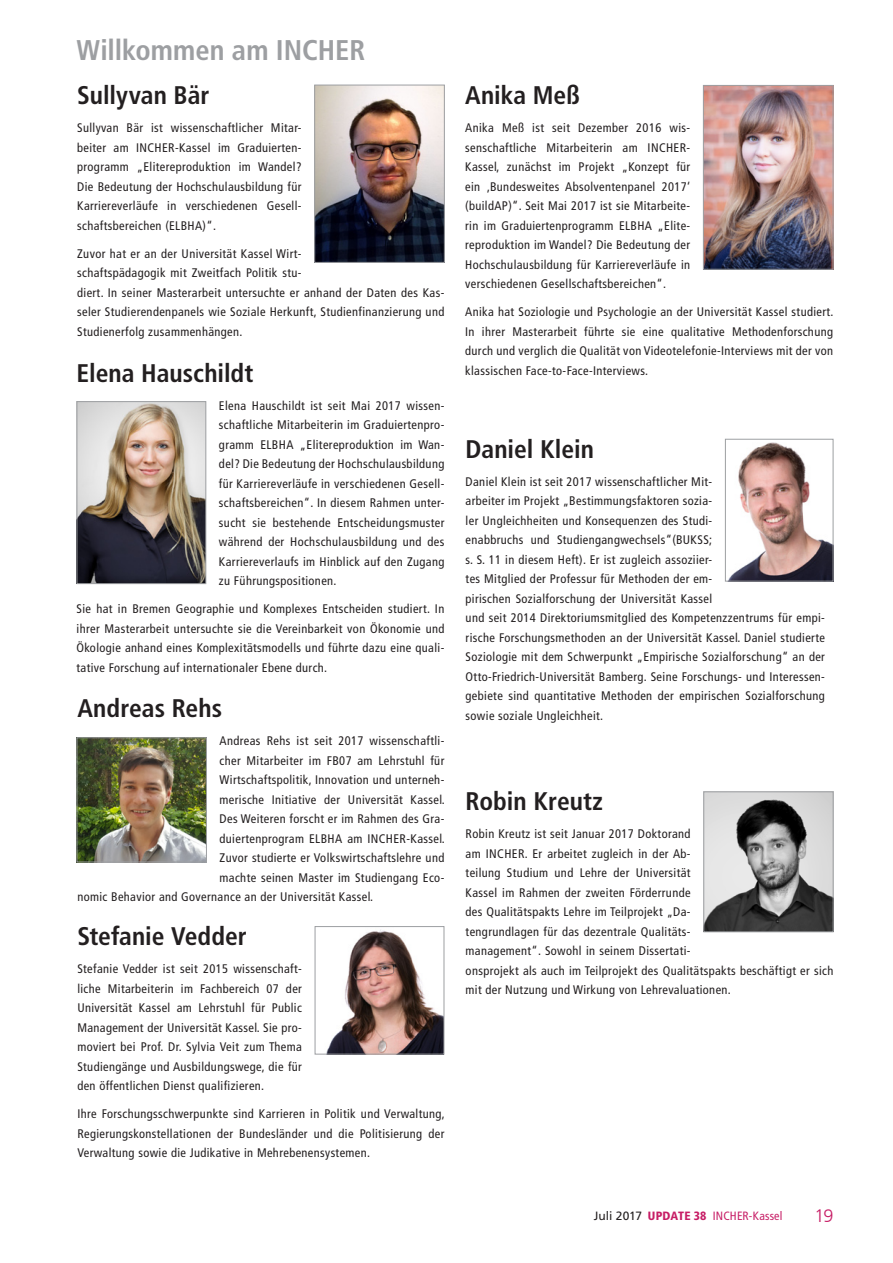
<style>
.page{position:relative;width:893px;height:1263px;background:#fff}
.page>*{position:absolute;margin:0;border:0;box-sizing:border-box;transform-origin:0 0}
.Überschrift0{font:700 condensed 28.5px "Frutiger LT Com";color:#9d9fa2}
.Überschrift1{font:700 condensed 25.5px "Frutiger LT Com";color:#231f20}
.t1{font:300 18px "Frutiger LT Com";color:#c71e66}
.Text{font:condensed 12.45px/19.5px "Frutiger LT Com";letter-spacing:.03em;color:#231f20;text-align:justify}
.t2{font:condensed 12px "Frutiger LT Com";letter-spacing:.015em;color:#c71e66}
.s1{font-stretch:normal;color:#231f20}
.s2{font-weight:900}
</style>
<div class="page">
<img style="left:326px;top:929px;width:116px;height:123px">
<div style="left:315px;top:926px;width:129px;height:128px;border:1px solid #9d9fa2"></div>
<img style="left:79px;top:403px;width:125px;height:179px">
<div style="left:77px;top:401px;width:129px;height:183px;border:1px solid #9d9fa2"></div>
<img style="left:79px;top:739px;width:126px;height:121px">
<div style="left:77px;top:737px;width:130px;height:125px;border:1px solid #9d9fa2"></div>
<img style="left:705px;top:87px;width:126px;height:181px">
<div style="left:703px;top:85px;width:130px;height:185px;border:1px solid #9d9fa2"></div>
<img style="left:705px;top:793px;width:126px;height:137px">
<div style="left:703px;top:791px;width:130px;height:141px;border:1px solid #9d9fa2"></div>
<img style="left:316px;top:87px;width:127px;height:174px">
<div style="left:314px;top:85px;width:131px;height:178px;border:1px solid #9d9fa2"></div>
<img style="left:729px;top:442px;width:102px;height:137px">
<div style="left:725px;top:439px;width:108px;height:142px;border:1px solid #9d9fa2"></div>
<p class="Überschrift0" style="left:77px;top:32px;width:290px">Willkommen am INCHER</p>
<p class="Überschrift1" style="left:77px;top:80px;width:134px">Sullyvan Bär</p>
<p class="Text" style="left:77px;top:118px;width:226px">Sullyvan Bär ist wissenschaftlicher Mitar&shy;beiter am INCHER-Kassel im Graduierten&shy;programm „Elitereproduktion im Wandel?<br>Die Bedeutung der Hochschulausbildung für Karriereverläufe in verschiedenen Gesell&shy;schaftsbereichen (ELBHA)“.</p>
<p class="Text" style="left:77px;top:243px;width:369px;text-align:left">Zuvor hat er an der Universität Kassel Wirt-<br>schaftspädagogik mit Zweitfach Politik stu-<br>diert. In seiner Masterarbeit untersuchte er anhand der Daten des Kas&shy;seler Studierendenpanels wie Soziale Herkunft, Studienfinanzierung und Studienerfolg zusammenhängen.</p>
<p class="Überschrift1" style="left:77px;top:357px;width:178px">Elena Hauschildt</p>
<p class="Text" style="left:219px;top:395px;width:227px">Elena Hauschildt ist seit Mai 2017 wissen&shy;schaftliche Mitarbeiterin im Graduiertenpro&shy;gramm ELBHA „Elitereproduktion im Wan&shy;del? Die Bedeutung der Hochschulausbildung für Karriereverläufe in verschiedenen Gesell&shy;schaftsbereichen“. In diesem Rahmen unter&shy;sucht sie bestehende Entscheidungsmuster während der Hochschulausbildung und des Karriereverlaufs im Hinblick auf den Zugang zu Führungspositionen.</p>
<p class="Text" style="left:77px;top:599px;width:369px">Sie hat in Bremen Geographie und Komplexes Entscheiden studiert. In ihrer Masterarbeit untersuchte sie die Vereinbarkeit von Ökonomie und Ökologie anhand eines Komplexitätsmodells und führte dazu eine quali&shy;tative Forschung auf internationaler Ebene durch.</p>
<p class="Überschrift1" style="left:77px;top:693px;width:146px">Andreas Rehs</p>
<p class="Text" style="left:220px;top:731px;width:226px">Andreas Rehs ist seit 2017 wissenschaftli-</p>
<p class="Text" style="left:220px;top:751px;width:226px">cher Mitarbeiter im FB07 am Lehrstuhl für</p>
<p class="Text" style="left:220px;top:770px;width:226px">Wirtschaftspolitik, Innovation und unterneh-</p>
<p class="Text" style="left:220px;top:790px;width:227px">merische Initiative der Universität Kassel.</p>
<p class="Text" style="left:220px;top:809px;width:226px">Des Weiteren forscht er im Rahmen des Gra-</p>
<p class="Text" style="left:220px;top:829px;width:227px">duiertenprogram ELBHA am INCHER-Kassel.</p>
<p class="Text" style="left:220px;top:848px;width:226px">Zuvor studierte er Volkswirtschaftslehre und</p>
<p class="Text" style="left:220px;top:868px;width:226px">machte seinen Master im Studiengang Eco-</p>
<p class="Text" style="left:77px;top:887px;width:297px">nomic Behavior and Governance an der Universität Kassel.</p>
<p class="Überschrift1" style="left:77px;top:920px;width:171px">Stefanie Vedder</p>
<p class="Text" style="left:77px;top:959px;width:226px">Stefanie Vedder ist seit 2015 wissenschaft&shy;liche Mitarbeiterin im Fachbereich 07 der Universität Kassel am Lehrstuhl für Public Management der Universität Kassel. Sie pro&shy;moviert bei Prof. Dr. Sylvia Veit zum Thema Studiengänge und Ausbildungswege, die für den öffentlichen Dienst qualifizieren.</p>
<p class="Text" style="left:77px;top:1104px;width:369px">Ihre Forschungsschwerpunkte sind Karrieren in Politik und Verwaltung, Regierungskonstellationen der Bundesländer und die Politisierung der Verwaltung sowie die Judikative in Mehrebenensystemen.</p>
<p class="Überschrift1" style="left:465px;top:80px;width:116px">Anika Meß</p>
<p class="Text" style="left:465px;top:118px;width:226px">Anika Meß ist seit Dezember 2016 wis&shy;senschaftliche Mitarbeiterin am INCHER-Kassel, zunächst im Projekt „Konzept für ein ‚Bundesweites Absolventenpanel 2017‘ (buildAP)“. Seit Mai 2017 ist sie Mitarbeite&shy;rin im Graduiertenprogramm ELBHA „Elite&shy;reproduktion im Wandel? Die Bedeutung der Hochschulausbildung für Karriereverläufe in verschiedenen Gesellschaftsbereichen“.</p>
<p class="Text" style="left:465px;top:302px;width:370px">Anika hat Soziologie und Psychologie an der Universität Kassel studiert.<br>In ihrer Masterarbeit führte sie eine qualitative Methodenforschung durch und verglich die Qualität von Videotelefonie-Interviews mit der von klassischen Face-to-Face-Interviews.</p>
<p class="Überschrift1" style="left:466px;top:433px;width:130px">Daniel Klein</p>
<p class="Text" style="left:466px;top:472px;width:361px;text-align:left">Daniel Klein ist seit 2017 wissenschaftlicher Mit-<br>arbeiter im Projekt „Bestimmungsfaktoren sozia-<br>ler Ungleichheiten und Konsequenzen des Studi-<br>enabbruchs und Studiengangwechsels“(BUKSS;<br>s. S. 11 in diesem Heft). Er ist zugleich assoziier-<br>tes Mitglied der Professur für Methoden der em-<br>pirischen Sozialforschung der Universität Kassel<br>und seit 2014 Direktoriumsmitglied des Kompetenzzentrums für empi&shy;rische Forschungsmethoden an der Universität Kassel. Daniel studierte Soziologie mit dem Schwerpunkt „Empirische Sozialforschung“ an der Otto-Friedrich-Universität Bamberg. Seine Forschungs- und Interessen&shy;gebiete sind quantitative Methoden der empirischen Sozialforschung sowie soziale Ungleichheit.</p>
<p class="Überschrift1" style="left:466px;top:785px;width:139px">Robin Kreutz</p>
<p class="Text" style="left:466px;top:824px;width:369px;text-align:left">Robin Kreutz ist seit Januar 2017 Doktorand<br>am INCHER. Er arbeitet zugleich in der Ab-<br>teilung Studium und Lehre der Universität<br>Kassel im Rahmen der zweiten Förderrunde<br>des Qualitätspakts Lehre im Teilprojekt „Da-<br>tengrundlagen für das dezentrale Qualitäts-<br>management“. Sowohl in seinem Dissertati-<br>onsprojekt als auch im Teilprojekt des Qualitätspakts beschäftigt er sich mit der Nutzung und Wirkung von Lehrevaluationen.</p>
<p class="t2" style="left:594px;top:1208px;width:190px"><span class="s1">Juli 2017</span> <span class="s2">UPDATE 38</span> INCHER-Kassel</p>
<h3 class="t1" style="left:815px;top:1205px;width:20px">19</h3>
</div>
